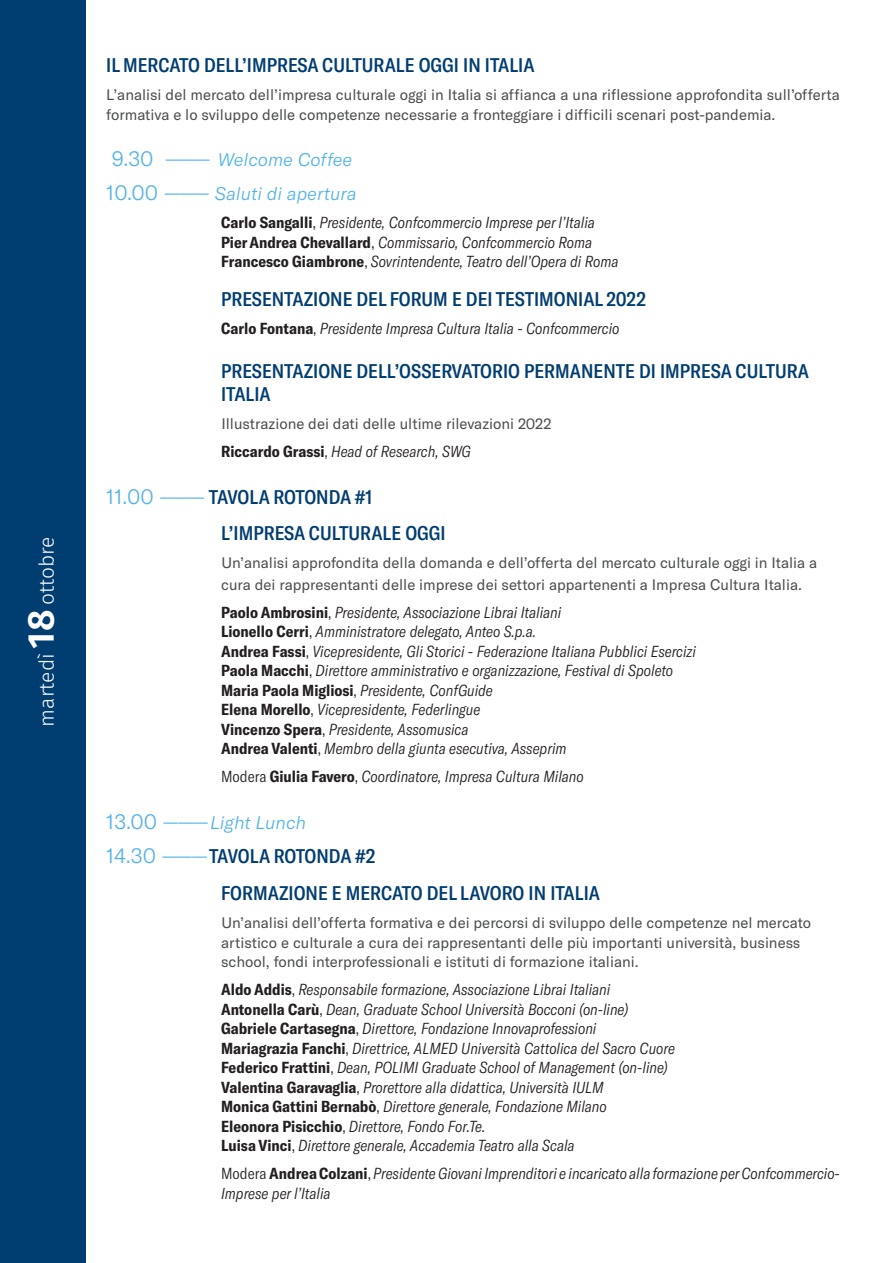
<style>
.page{position:relative;width:893px;height:1263px;background:#fff}
.page>*{position:absolute;margin:0;border:0;box-sizing:border-box;transform-origin:0 0}
.t1{font:300 21px "Fira Sans";color:#fff}
.Titolo_sessioni_2{font:500 condensed 19.5px/23.4px "GT America";color:#003d71}
.orario{font:500 condensed 19.5px "GT America";letter-spacing:-.015em;color:#003d71}
.Titolo_sessioni{font:500 condensed 19.5px "GT America";color:#003d71}
.orario-2{font:italic 300 18px "GT America";color:#53b3e8}
.nome_relatore{font:italic 300 condensed 15.75px/19.5px "GT America";color:#231f20}
.descrizione_sessioni{font:15px/19.5px "GT America";color:#4b4c4d}
.s1{font-weight:600;font-size:37.5px}
.s2{font-style:normal;font-size:21px}
.s3{font-weight:700;font-style:normal}
.s4{font-style:normal;font-stretch:normal}
.s5{font-style:normal}
.s6{font-weight:300;font-stretch:normal;font-size:21px;color:#53b3e8}
</style>
<div class="page">
<div style="left:0;top:0;width:85px;height:1263px;background:#003d71"></div>
<hr style="left:892px;top:0;width:1px;height:340px;background:#003d71">
<hr style="left:892px;top:514px;width:1px;height:749px;background:#003d71">
<p class="t1" style="left:31px;top:726px;width:192px;rotate:-90deg">martedì <span class="s1">18</span> ottobre</p>
<p class="Titolo_sessioni" style="left:106px;top:53px;width:430px">IL MERCATO DELL’IMPRESA CULTURALE OGGI IN ITALIA</p>
<p class="descrizione_sessioni" style="left:106px;top:85px;width:735px">L’analisi del mercato dell’impresa culturale oggi in Italia si affianca a una riflessione approfondita sull’offerta formativa e lo sviluppo delle competenze necessarie a fronteggiare i difficili scenari post-pandemia.</p>
<p class="orario-2" style="left:112px;top:149px;width:242px"><span class="s2">9.30 ———</span> Welcome Coffee</p>
<p class="orario-2" style="left:106px;top:183px;width:252px"><span class="s2">10.00 ———</span> Saluti di apertura</p>
<p class="nome_relatore" style="left:221px;top:213px;width:375px"><span class="s3">Carlo Sangalli</span><span class="s4">,</span> Presidente, Confcommercio Imprese per l’Italia</p>
<p class="nome_relatore" style="left:221px;top:232px;width:372px"><span class="s3">Pier Andrea Chevallard</span><span class="s4">,</span> Commissario, Confcommercio Roma</p>
<p class="nome_relatore" style="left:221px;top:252px;width:399px"><span class="s3">Francesco Giambrone</span><span class="s5">,</span> Sovrintendente, Teatro dell’Opera di Roma</p>
<p class="Titolo_sessioni_2" style="left:221px;top:287px;width:426px">PRESENTAZIONE DEL FORUM E DEI TESTIMONIAL 2022</p>
<p class="nome_relatore" style="left:221px;top:319px;width:400px"><span class="s3">Carlo Fontana</span><span class="s5">,</span> Presidente Impresa Cultura Italia - Confcommercio</p>
<p class="Titolo_sessioni_2" style="left:221px;top:359px;width:589px">PRESENTAZIONE DELL’OSSERVATORIO PERMANENTE DI IMPRESA CULTURA<br>ITALIA</p>
<p class="descrizione_sessioni" style="left:221px;top:414px;width:332px">Illustrazione dei dati delle ultime rilevazioni 2022</p>
<p class="nome_relatore" style="left:221px;top:442px;width:251px"><span class="s3">Riccardo Grassi</span><span class="s5">,</span> Head of Research, SWG</p>
<p class="orario" style="left:106px;top:486px;width:268px"><span class="s6">11.00 ———</span> TAVOLA ROTONDA #1</p>
<p class="Titolo_sessioni_2" style="left:221px;top:521px;width:226px">L’IMPRESA CULTURALE OGGI</p>
<p class="descrizione_sessioni" style="left:221px;top:552px;width:598px;line-height:21.6px">Un’analisi approfondita della domanda e dell’offerta del mercato culturale oggi in Italia a cura dei rappresentanti delle imprese dei settori appartenenti a Impresa Cultura Italia.</p>
<p class="nome_relatore" style="left:221px;top:602px;width:342px"><span class="s3">Paolo Ambrosini</span><span class="s5">,</span> Presidente, Associazione Librai Italiani</p>
<p class="nome_relatore" style="left:221px;top:622px;width:317px"><span class="s3">Lionello Cerri</span><span class="s5">,</span> Amministratore delegato, Anteo S.p.a.</p>
<p class="nome_relatore" style="left:221px;top:641px;width:476px"><span class="s3">Andrea Fassi</span><span class="s5">,</span> Vicepresidente, Gli Storici - Federazione Italiana Pubblici Esercizi</p>
<p class="nome_relatore" style="left:221px;top:661px;width:453px"><span class="s3">Paola Macchi</span><span class="s5">,</span> Direttore amministrativo e organizzazione, Festival di Spoleto</p>
<p class="nome_relatore" style="left:221px;top:680px;width:273px"><span class="s3">Maria Paola Migliosi</span><span class="s5">,</span> Presidente, ConfGuide</p>
<p class="nome_relatore" style="left:221px;top:700px;width:261px"><span class="s3">Elena Morello</span><span class="s5">,</span> Vicepresidente, Federlingue</p>
<p class="nome_relatore" style="left:221px;top:719px;width:249px"><span class="s3">Vincenzo Spera</span><span class="s5">,</span> Presidente, Assomusica</p>
<p class="nome_relatore" style="left:221px;top:739px;width:347px"><span class="s3">Andrea Valenti</span><span class="s5">,</span> Membro della giunta esecutiva, Asseprim</p>
<p class="nome_relatore" style="left:221px;top:767px;width:364px"><span class="s5">Modera</span> <span class="s3">Giulia Favero</span><span class="s5">,</span> Coordinatore, Impresa Cultura Milano</p>
<p class="orario-2" style="left:106px;top:812px;width:201px"><span class="s2">13.00 ———</span> Light Lunch</p>
<p class="orario" style="left:106px;top:844px;width:270px"><span class="s6">14.30 ———</span> TAVOLA ROTONDA #2</p>
<p class="Titolo_sessioni_2" style="left:221px;top:881px;width:380px">FORMAZIONE E MERCATO DEL LAVORO IN ITALIA</p>
<p class="descrizione_sessioni" style="left:221px;top:913px;width:591px">Un’analisi dell’offerta formativa e dei percorsi di sviluppo delle competenze nel mercato artistico e culturale a cura dei rappresentanti delle più importanti università, business school, fondi interprofessionali e istituti di formazione italiani.</p>
<p class="nome_relatore" style="left:221px;top:980px;width:391px"><span class="s3">Aldo Addis</span><span class="s5">,</span> Responsabile formazione, Associazione Librai Italiani</p>
<p class="nome_relatore" style="left:221px;top:999px;width:409px"><span class="s3">Antonella Carù</span><span class="s5">,</span> Dean, Graduate School Università Bocconi (on-line)</p>
<p class="nome_relatore" style="left:221px;top:1019px;width:377px"><span class="s3">Gabriele Cartasegna</span><span class="s5">,</span> Direttore, Fondazione Innovaprofessioni</p>
<p class="nome_relatore" style="left:221px;top:1038px;width:455px"><span class="s3">Mariagrazia Fanchi</span><span class="s5">,</span> Direttrice, ALMED Università Cattolica del Sacro Cuore</p>
<p class="nome_relatore" style="left:221px;top:1058px;width:448px"><span class="s3">Federico Frattini</span><span class="s5">,</span> Dean, POLIMI Graduate School of Management (on-line)</p>
<p class="nome_relatore" style="left:221px;top:1077px;width:384px"><span class="s3">Valentina Garavaglia</span><span class="s5">,</span> Prorettore alla didattica, Università IULM</p>
<p class="nome_relatore" style="left:221px;top:1097px;width:387px"><span class="s3">Monica Gattini Bernabò</span><span class="s5">,</span> Direttore generale, Fondazione Milano</p>
<p class="nome_relatore" style="left:221px;top:1116px;width:266px"><span class="s3">Eleonora Pisicchio</span><span class="s5">,</span> Direttore, Fondo For.Te.</p>
<p class="nome_relatore" style="left:221px;top:1136px;width:355px"><span class="s3">Luisa Vinci</span><span class="s5">,</span> Direttore generale, Accademia Teatro alla Scala</p>
<p class="nome_relatore" style="left:221px;top:1164px;width:620px"><span class="s5">Modera</span> <span class="s3">Andrea Colzani</span><span class="s5">,</span> Presidente Giovani Imprenditori e incaricato alla formazione per Confcommercio-<br>Imprese per l’Italia</p>
</div>
